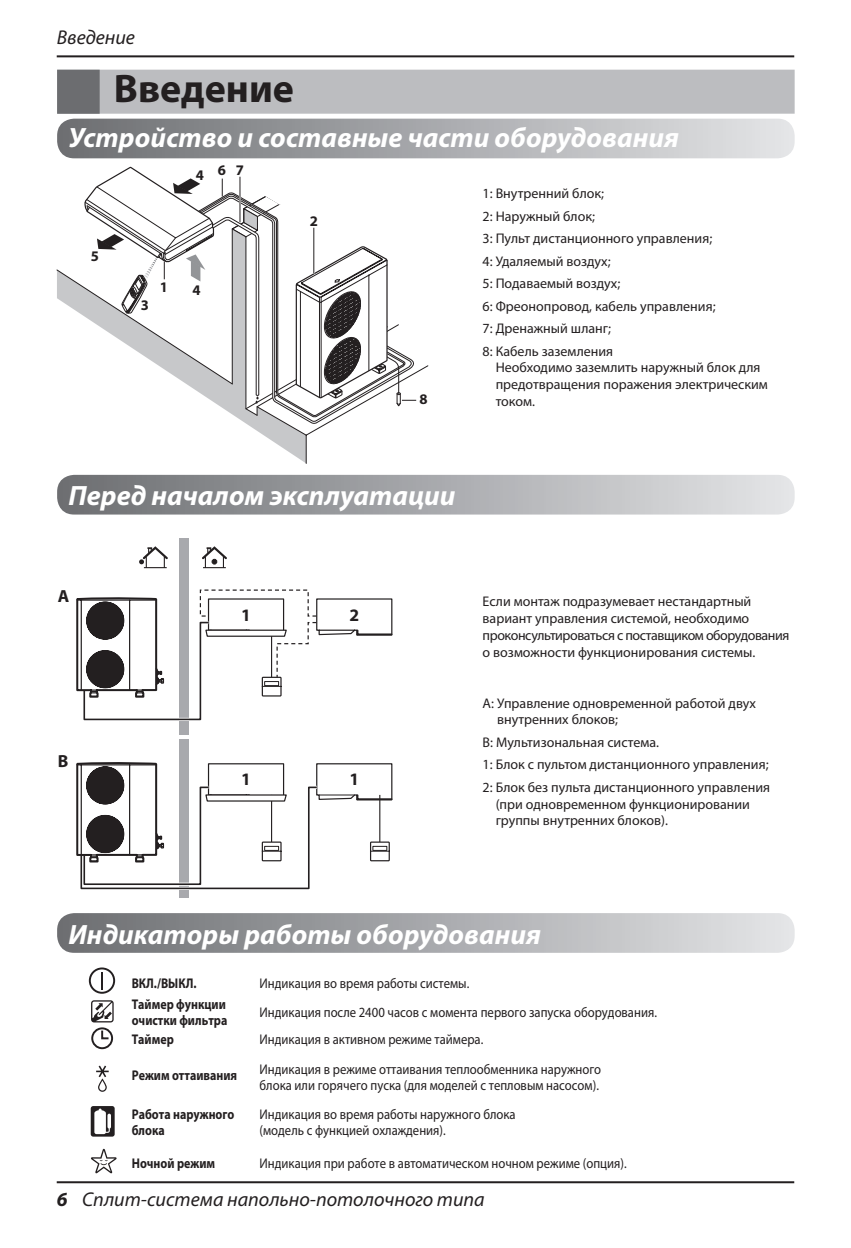
<style>
.page{position:relative;width:851px;height:1248px;background:#fff}
.page>*{position:absolute;margin:0;border:0;box-sizing:border-box;transform-origin:0 0}
.t1{font:700 40px "Myriad Pro";color:#231f20}
.t2{font:italic 700 28px "Myriad Pro";color:#fff}
.t3{font:italic 20px "Myriad Pro";color:#231f20}
.t4{font:700 17.6px "Myriad Pro";color:#231f20}
.t5{font:700 14.6px "Myriad Pro";color:#231f20}
.t6{font:14px/22.4px "Myriad Pro";color:#231f20}
.t7{font:14px/16.2px "Myriad Pro";color:#231f20;scale:.9 1}
.t8{font:700 14px/16.2px "Myriad Pro";color:#231f20;scale:.85 1}
.s1{font-weight:700}
</style>
<div class="page">
<hr style="left:57px;top:1181px;width:737px;height:2px;background:#231f20">
<hr style="left:57px;top:55px;width:737px;height:2px;background:#231f20">
<svg style="left:57px;top:913px;width:737px;height:39px;background:#a8a9ac"></svg>
<svg style="left:57px;top:475px;width:737px;height:39px;background:#a8a9ac"></svg>
<svg style="left:57px;top:119px;width:737px;height:39px;background:#a8a9ac"></svg>
<div style="left:57px;top:70px;width:737px;height:44px;background:#bcbdc0"></div>
<div style="left:57px;top:70px;width:43px;height:44px;background:#6c6d70"></div>
<svg style="left:57px;top:269px;width:27px;height:47px"></svg>
<svg style="left:84px;top:166px;width:344px;height:298px"></svg>
<div style="left:89px;top:967px;width:26px;height:26px;border:2px solid #231f20;border-radius:50%"></div>
<svg style="left:101px;top:972px;width:2px;height:17px"></svg>
<svg style="left:96px;top:1065px;width:13px;height:26px"></svg>
<div style="left:91px;top:1105px;width:24px;height:31px;background:#231f20;border-radius:3px"></div>
<svg style="left:94px;top:1108px;width:17px;height:25px"></svg>
<svg style="left:91px;top:1000px;width:23px;height:50px"></svg>
<svg style="left:91px;top:1148px;width:26px;height:25px"></svg>
<svg style="left:320px;top:763px;width:73px;height:37px"></svg>
<hr style="left:379px;top:794px;width:1px;height:48px;background:#231f20">
<svg style="left:370px;top:840px;width:20px;height:21px"></svg>
<svg style="left:139px;top:546px;width:29px;height:22px"></svg>
<svg style="left:202px;top:546px;width:25px;height:22px"></svg>
<div style="left:180px;top:539px;width:9px;height:196px;background:#a8a9ad"></div>
<div style="left:180px;top:739px;width:9px;height:158px;background:#a8a9ad"></div>
<svg style="left:199px;top:589px;width:194px;height:47px"></svg>
<svg style="left:81px;top:619px;width:239px;height:272px"></svg>
<svg style="left:80px;top:621px;width:238px;height:268px"></svg>
<hr style="left:319px;top:794px;width:35px;height:1px;background:#231f20">
<svg style="left:76px;top:597px;width:89px;height:266px"></svg>
<h3 class="t3" style="left:57px;top:25px;width:80px">Введение</h3>
<h1 class="t1" style="left:114px;top:63px;width:182px">Введение</h1>
<h2 class="t2" style="left:68px;top:120px;width:612px">Устройство и составные части оборудования</h2>
<p class="t6" style="left:482px;top:182px;width:234px">1: Внутренний блок;<br>2: Наружный блок;<br>3: Пульт дистанционного управления;<br>4: Удаляемый воздух;<br>5: Подаваемый воздух;<br>6: Фреонопровод, кабель управления;<br>7: Дренажный шланг;<br>8: Кабель заземления</p>
<p class="t6" style="left:495px;top:359px;width:274px;line-height:16.8px">Необходимо заземлить наружный блок для предотвращения поражения электрическим током.</p>
<p class="t5" style="left:236px;top:160px;width:10px">7</p>
<p class="t5" style="left:218px;top:161px;width:10px">6</p>
<p class="t5" style="left:196px;top:166px;width:10px">4</p>
<p class="t5" style="left:309px;top:211px;width:10px">2</p>
<p class="t5" style="left:91px;top:246px;width:10px">5</p>
<p class="t5" style="left:160px;top:278px;width:10px">1</p>
<p class="t5" style="left:192px;top:280px;width:10px">4</p>
<p class="t5" style="left:141px;top:296px;width:10px">3</p>
<p class="t5" style="left:419px;top:389px;width:10px">8</p>
<h2 class="t2" style="left:68px;top:477px;width:388px">Перед началом эксплуатации</h2>
<p class="t4" style="left:58px;top:584px;width:13px">A</p>
<p class="t4" style="left:58px;top:749px;width:12px">B</p>
<p class="t4" style="left:241px;top:603px;width:11px">1</p>
<p class="t4" style="left:349px;top:603px;width:11px">2</p>
<p class="t4" style="left:241px;top:767px;width:11px">1</p>
<p class="t4" style="left:349px;top:767px;width:11px">1</p>
<p class="t6" style="left:482px;top:593px;width:308px;line-height:16.8px">Если монтаж подразумевает нестандартный вариант управления системой, необходимо проконсультироваться с поставщиком оборудования о возможности функционирования системы.</p>
<p class="t6" style="left:497px;top:694px;width:260px;line-height:16.8px;text-indent:-14px">A: Управление одновременной работой двух внутренних блоков;</p>
<p class="t6" style="left:482px;top:730px;width:289px">B: Мультизональная система.<br>1: Блок с пультом дистанционного управления;<br>2: Блок без пульта дистанционного управления</p>
<p class="t6" style="left:495px;top:795px;width:256px;line-height:16.8px">(при одновременном функционировании группы внутренних блоков).</p>
<h2 class="t2" style="left:68px;top:915px;width:474px">Индикаторы работы оборудования</h2>
<p class="t8" style="left:132px;top:974px;width:78px">ВКЛ./ВЫКЛ.</p>
<p class="t7" style="left:259px;top:974px;width:234px">Индикация во время работы системы.</p>
<p class="t8" style="left:132px;top:995px;width:114px">Таймер функции очистки фильтра</p>
<p class="t7" style="left:259px;top:1003px;width:443px">Индикация после 2400 часов с момента первого запуска оборудования.</p>
<p class="t8" style="left:132px;top:1030px;width:51px">Таймер</p>
<p class="t7" style="left:259px;top:1030px;width:250px">Индикация в активном режиме таймера.</p>
<p class="t8" style="left:132px;top:1066px;width:125px">Режим оттаивания</p>
<p class="t7" style="left:259px;top:1061px;width:381px">Индикация в режиме оттаивания теплообменника наружного блока или горячего пуска (для моделей с тепловым насосом).</p>
<p class="t8" style="left:132px;top:1105px;width:122px">Работа наружного блока</p>
<p class="t7" style="left:259px;top:1105px;width:286px">Индикация во время работы наружного блока (модель с функцией охлаждения).</p>
<p class="t8" style="left:132px;top:1154px;width:100px">Ночной режим</p>
<p class="t7" style="left:259px;top:1154px;width:409px">Индикация при работе в автоматическом ночном режиме (опция).</p>
<h3 class="t3" style="left:57px;top:1186px;width:429px"><span class="s1">6</span> Сплит-система напольно-потолочного типа</h3>
</div>
